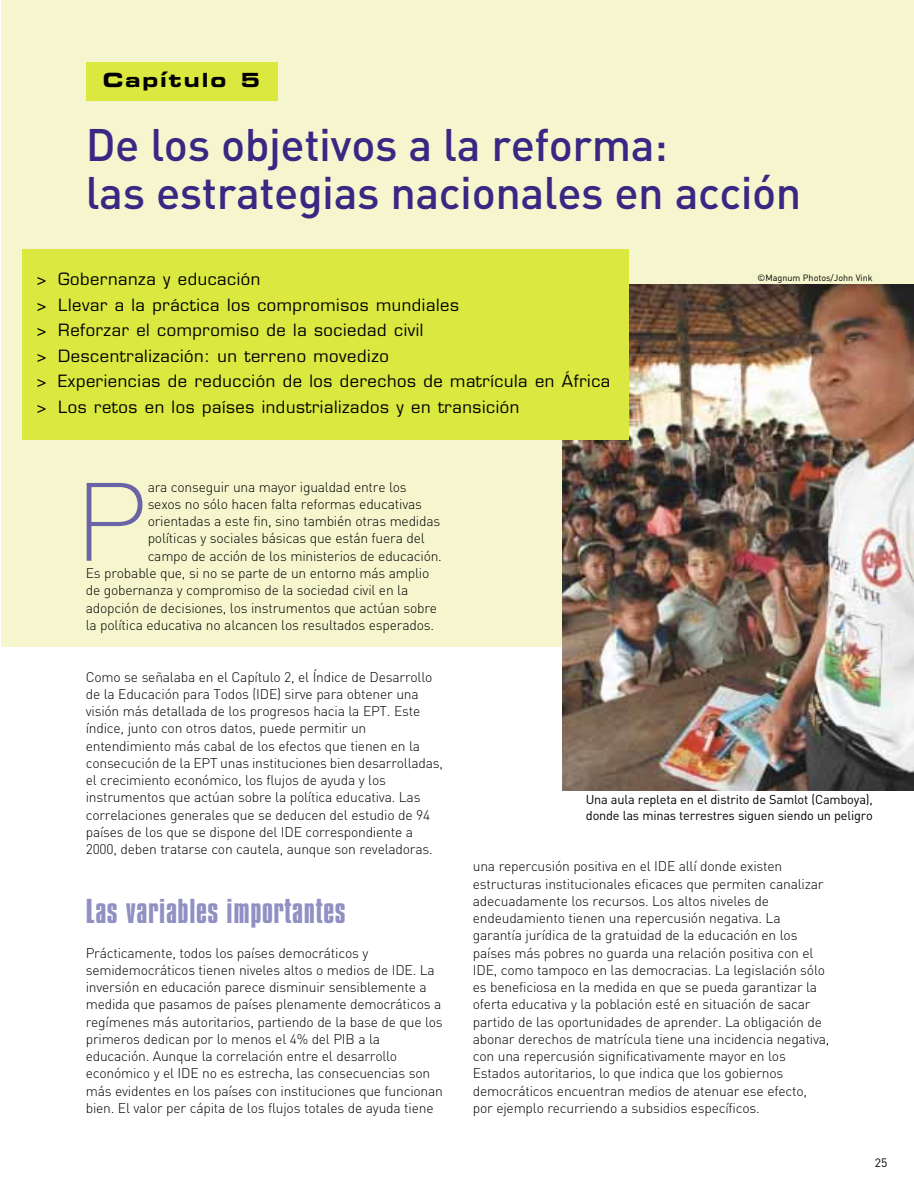
<style>
.page{position:relative;width:914px;height:1190px;background:#fff}
.page>*{position:absolute;margin:0;border:0;box-sizing:border-box;transform-origin:0 0}
.t1{font:100 108.9px "Helvetica Neue";color:#6a63a7}
.t2{font:500 45px/48px "DIN";letter-spacing:-.01em;color:#3a2784}
.t3{font:29.7px "Compacta BT";letter-spacing:.02em;color:#9090c3;scale:1.11 1}
.t4{font:19.5px "Eurostile Bold Extended Two";letter-spacing:.1em;color:#000}
.t5{font:16.5px/25.5px "Eurostile";letter-spacing:.035em;color:#000}
.t6{font:300 13.8px/17.2px "DIN";letter-spacing:-.015em;color:#000}
.t7{font:12.75px/15.3px "DIN";letter-spacing:-.015em;color:#000}
.t8{font:12px "DIN";color:#000}
.t9{font:9px "DIN";color:#000}
</style>
<div class="page">
<div style="left:1px;top:0;width:913px;height:647px;background:#f5f6cd"></div>
<div style="left:86px;top:62px;width:191px;height:39px;background:#dae840"></div>
<img style="left:562px;top:285px;width:352px;height:505px">
<div style="left:22px;top:249px;width:606px;height:191px;background:#dae840"></div>
<h3 class="t4" style="left:103px;top:73px;width:158px">Capítulo 5</h3>
<h2 class="t2" style="left:86px;top:126px;width:717px">De los objetivos a la reforma:<br>las estrategias nacionales en acción</h2>
<p class="t5" style="left:37px;top:268px;width:225px">&gt; Gobernanza y educación</p>
<p class="t9" style="left:757px;top:274px;width:117px">©Magnum Photos/John Vink</p>
<p class="t5" style="left:37px;top:294px;width:575px">&gt; Llevar a la práctica los compromisos mundiales<br>&gt; Reforzar el compromiso de la sociedad civil<br>&gt; Descentralización: un terreno movedizo<br>&gt; Experiencias de reducción de los derechos de matrícula en África &gt; Los retos en los países industrializados y en transición</p>
<h1 class="t1" style="left:80px;top:483px;width:66px">P</h1>
<p class="t6" style="left:148px;top:480px;width:260px">ara conseguir una mayor igualdad entre los</p>
<p class="t6" style="left:148px;top:497px;width:276px">sexos no sólo hacen falta reformas educativas</p>
<p class="t6" style="left:148px;top:514px;width:294px">orientadas a este fin, sino también otras medidas</p>
<p class="t6" style="left:148px;top:531px;width:278px">políticas y sociales básicas que están fuera del</p>
<p class="t6" style="left:148px;top:549px;width:296px">campo de acción de los ministerios de educación.</p>
<p class="t6" style="left:86px;top:566px;width:345px">Es probable que, si no se parte de un entorno más amplio</p>
<p class="t6" style="left:86px;top:583px;width:324px">de gobernanza y compromiso de la sociedad civil en la</p>
<p class="t6" style="left:86px;top:600px;width:353px">adopción de decisiones, los instrumentos que actúan sobre</p>
<p class="t6" style="left:86px;top:618px;width:350px">la política educativa no alcancen los resultados esperados.</p>
<p class="t6" style="left:86px;top:669px;width:359px">Como se señalaba en el Capítulo 2, el Índice de Desarrollo de la Educación para Todos (IDE) sirve para obtener una visión más detallada de los progresos hacia la EPT. Este índice, junto con otros datos, puede permitir un entendimiento más cabal de los efectos que tienen en la consecución de la EPT unas instituciones bien desarrolladas, el crecimiento económico, los flujos de ayuda y los instrumentos que actúan sobre la política educativa. Las correlaciones generales que se deducen del estudio de 94 países de los que se dispone del IDE correspondiente a 2000, deben tratarse con cautela, aunque son reveladoras.</p>
<h3 class="t3" style="left:86px;top:898px;width:236px">Las variables importantes</h3>
<p class="t6" style="left:86px;top:945px;width:359px">Prácticamente, todos los países democráticos y semidemocráticos tienen niveles altos o medios de IDE. La inversión en educación parece disminuir sensiblemente a medida que pasamos de países plenamente democráticos a regímenes más autoritarios, partiendo de la base de que los primeros dedican por lo menos el 4% del PIB a la educación. Aunque la correlación entre el desarrollo económico y el IDE no es estrecha, las consecuencias son más evidentes en los países con instituciones que funcionan bien. El valor per cápita de los flujos totales de ayuda tiene</p>
<p class="t7" style="left:585px;top:793px;width:288px">Una aula repleta en el distrito de Samlot (Camboya), donde las minas terrestres siguen siendo un peligro</p>
<p class="t6" style="left:473px;top:859px;width:358px">una repercusión positiva en el IDE allí donde existen estructuras institucionales eficaces que permiten canalizar adecuadamente los recursos. Los altos niveles de endeudamiento tienen una repercusión negativa. La garantía jurídica de la gratuidad de la educación en los países más pobres no guarda una relación positiva con el IDE, como tampoco en las democracias. La legislación sólo es beneficiosa en la medida en que se pueda garantizar la oferta educativa y la población esté en situación de sacar partido de las oportunidades de aprender. La obligación de abonar derechos de matrícula tiene una incidencia negativa, con una repercusión significativamente mayor en los Estados autoritarios, lo que indica que los gobiernos democráticos encuentran medios de atenuar ese efecto, por ejemplo recurriendo a subsidios específicos.</p>
<p class="t8" style="left:874px;top:1158px;width:14px">25</p>
</div>
